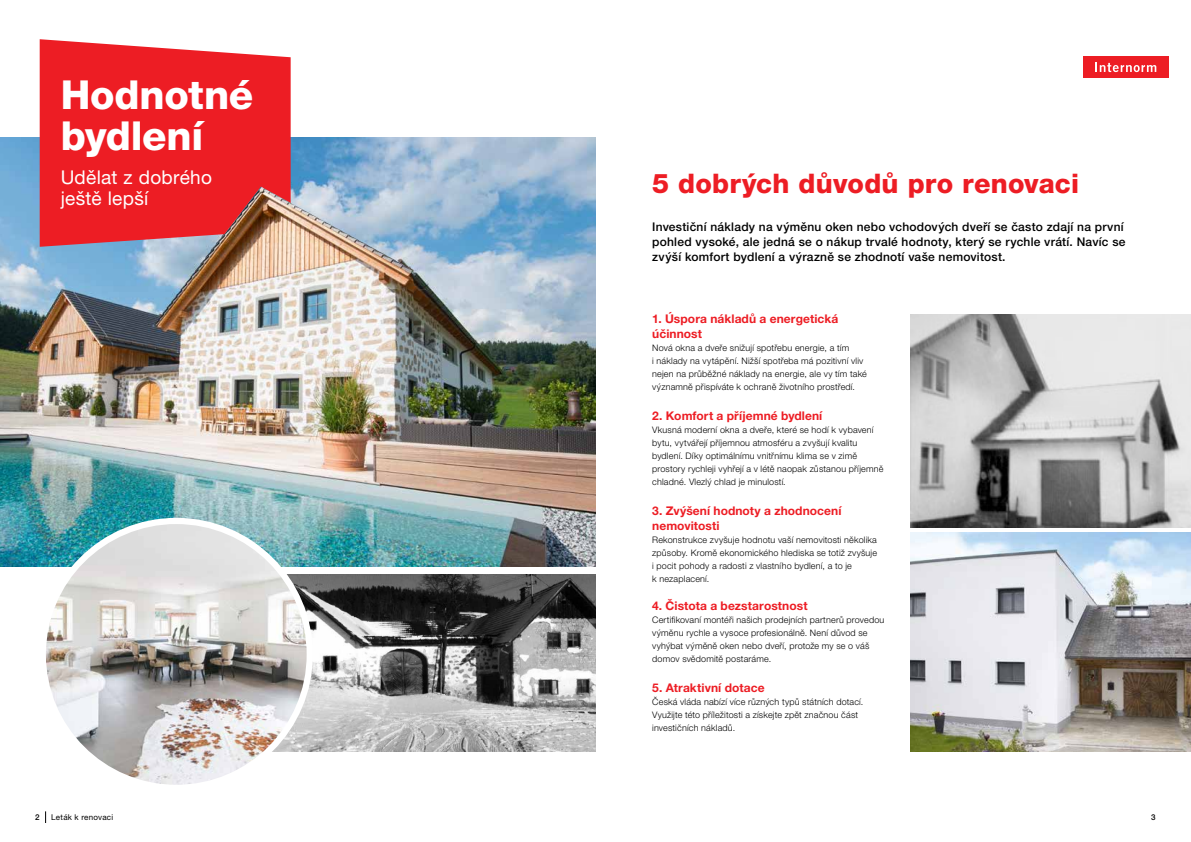
<style>
.page{position:relative;width:1191px;height:842px;background:#fff}
.page>*{position:absolute;margin:0;border:0;box-sizing:border-box;transform-origin:0 0}
.t1{font:800 40px/41px "Helvetica Neue LT Pro";letter-spacing:-.005em;color:#fff}
.t2{font:800 27px "Helvetica Neue LT Pro";letter-spacing:.005em;color:#ed1d24}
.t3{font:19px/20.9px "Helvetica Neue LT Pro";letter-spacing:.015em;color:#fff}
.t4{font:500 12px/15px "Helvetica Neue LT Pro";letter-spacing:.02em;color:#000}
.t5{font:700 12px/15px "Helvetica Neue LT Pro";letter-spacing:.005em;color:#ed1d24}
.t6{font:300 9px/13px "Helvetica Neue LT Pro";letter-spacing:.02em;color:#000}
.t7{font:8px "Helvetica Neue LT Pro";letter-spacing:.035em;color:#000}
.t8{font:500 8px "Helvetica Neue LT Pro";color:#000}
</style>
<div class="page">
<div style="left:1083px;top:57px;width:85px;height:21px;background:#ed1d24"></div>
<svg style="left:1095px;top:63px;width:61px;height:9px"></svg>
<img style="left:0;top:137px;width:595px;height:429px">
<img style="left:273px;top:574px;width:322px;height:177px">
<svg style="left:40px;top:39px;width:251px;height:208px;background:#ec2b32"></svg>
<img style="left:184px;top:187px;width:229px;height:179px">
<img style="left:910px;top:533px;width:281px;height:218px">
<img style="left:910px;top:315px;width:281px;height:213px">
<img style="left:43px;top:521px;width:267px;height:267px;border-radius:133px">
<div style="left:40px;top:518px;width:273px;height:273px;border:6px solid #fff;border-radius:50%"></div>
<svg style="left:45px;top:811px;width:1px;height:12px"></svg>
<h1 class="t1" style="left:61px;top:75px;width:194px">Hodnotné bydlení</h1>
<h3 class="t3" style="left:61px;top:167px;width:153px">Udělat z dobrého ještě lepší</h3>
<h2 class="t2" style="left:652px;top:168px;width:428px">5 dobrých důvodů pro renovaci</h2>
<h3 class="t4" style="left:652px;top:219px;width:475px">Investiční náklady na výměnu oken nebo vchodových dveří se často zdají na první pohled vysoké, ale jedná se o nákup trvalé hodnoty, který se rychle vrátí. Navíc se zvýší komfort bydlení a výrazně se zhodnotí vaše nemovitost.</h3>
<h3 class="t5" style="left:652px;top:311px;width:188px">1. Úspora nákladů a energetická účinnost</h3>
<p class="t6" style="left:652px;top:341px;width:216px">Nová okna a dveře snižují spotřebu energie, a tím<br>i náklady na vytápění. Nižší spotřeba má pozitivní vliv nejen na průběžné náklady na energie, ale vy tím také významně přispíváte k ochraně životního prostředí.</p>
<h3 class="t5" style="left:652px;top:408px;width:172px">2. Komfort a příjemné bydlení</h3>
<p class="t6" style="left:652px;top:423px;width:233px">Vkusná moderní okna a dveře, které se hodí k vybavení bytu, vytvářejí příjemnou atmosféru a zvyšují kvalitu bydlení. Díky optimálnímu vnitřnímu klima se v zimě prostory rychleji vyhřejí a v létě naopak zůstanou příjemně chladné. Vlezlý chlad je minulostí.</p>
<h3 class="t5" style="left:652px;top:503px;width:191px">3. Zvýšení hodnoty a zhodnocení nemovitosti</h3>
<p class="t6" style="left:652px;top:533px;width:226px">Rekonstrukce zvyšuje hodnotu vaší nemovitosti několika způsoby. Kromě ekonomického hlediska se totiž zvyšuje i pocit pohody a radosti z vlastního bydlení, a to je<br>k nezaplacení.</p>
<h3 class="t5" style="left:652px;top:598px;width:157px">4. Čistota a bezstarostnost</h3>
<p class="t6" style="left:652px;top:613px;width:234px">Certifikovaní montéři našich prodejních partnerů provedou výměnu rychle a vysoce profesionálně. Není důvod se vyhýbat výměně oken nebo dveří, protože my se o váš domov svědomitě postaráme.</p>
<h3 class="t5" style="left:652px;top:680px;width:114px">5. Atraktivní dotace</h3>
<p class="t6" style="left:652px;top:695px;width:213px">Česká vláda nabízí více různých typů státních dotací.<br>Využijte této příležitosti a získejte zpět značnou část investičních nákladů.</p>
<p class="t8" style="left:35px;top:812px;width:6px">2</p>
<p class="t7" style="left:51px;top:812px;width:64px">Leták k renovaci</p>
<p class="t8" style="left:1151px;top:812px;width:6px">3</p>
</div>
